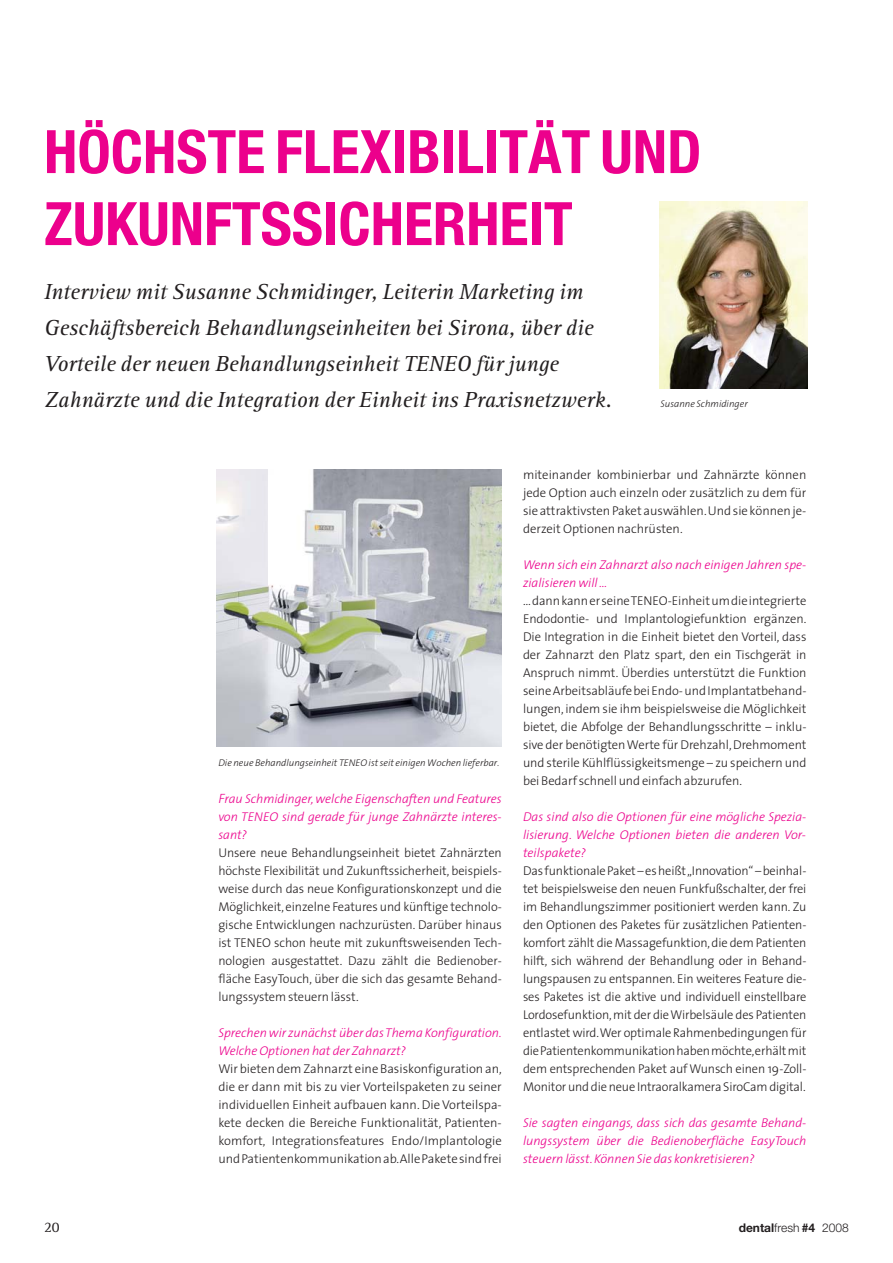
<style>
.page{position:relative;width:893px;height:1263px;background:#fff}
.page>*{position:absolute;margin:0;border:0;box-sizing:border-box;transform-origin:0 0}
.t1{font:700 condensed 60px/72px "Helvetica Neue";color:#ec008c}
.t2{font:italic 22.5px/36px "Rotis Serif";color:#231f20}
.t3{font:15px "Rotis Serif";color:#231f20}
.t4{font:300 12.75px/18px "The Sans";letter-spacing:-.005em;color:#231f20;text-align:justify}
.t5{font:italic 300 12.75px/18px "The Sans";color:#ec008c;text-align:justify}
.t6{font:300 12px "Helvetica Neue";color:#231f20}
.t7{font:italic 300 9.75px "The Sans";color:#231f20}
.s1{font-size:13.5px}
.s2{font-weight:700}
</style>
<div class="page">
<img style="left:217px;top:470px;width:285px;height:277px">
<img style="left:659px;top:202px;width:149px;height:186px">
<h1 class="t1" style="left:44px;top:121px;width:659px">HÖCHSTE FLEXIBILITÄT UND<br>ZUKUNFTSSICHERHEIT</h1>
<p class="t2" style="left:44px;top:276px;width:569px">Interview mit Susanne Schmidinger, Leiterin Marketing im Geschäftsbereich Behandlungseinheiten bei Sirona, über die Vorteile der neuen Behandlungseinheit TENEO für junge Zahnärzte und die Integration der Einheit ins Praxisnetzwerk.</p>
<p class="t7" style="left:661px;top:400px;width:89px">Susanne Schmidinger</p>
<p class="t7" style="left:218px;top:759px;width:282px">Die neue Behandlungseinheit TENEO ist seit einigen Wochen lieferbar.</p>
<p class="t5" style="left:218px;top:791px;width:285px"><span class="s1">F</span>rau Schmidinger, welche Eigenschaften und Features von TENEO sind gerade für junge Zahnärzte interes&shy;sant?</p>
<p class="t4" style="left:218px;top:845px;width:285px">Unsere neue Behandlungseinheit bietet Zahnärzten höchste Flexibilität und Zukunftssicherheit, beispiels&shy;weise durch das neue Konfigurationskonzept und die Möglichkeit, einzelne Features und künftige technolo&shy;gische Entwicklungen nachzurüsten. Darüber hinaus ist TENEO schon heute mit zukunftsweisenden Tech&shy;nologien ausgestattet. Dazu zählt die Bedienober&shy;fläche EasyTouch, über die sich das gesamte Behand&shy;lungssystem steuern lässt.</p>
<p class="t5" style="left:218px;top:1025px;width:285px">Sprechen wir zunächst über das Thema Konfiguration.<br>Welche Optionen hat der Zahnarzt?</p>
<p class="t4" style="left:218px;top:1061px;width:285px">Wir bieten dem Zahnarzt eine Basiskonfiguration an, die er dann mit bis zu vier Vorteilspaketen zu seiner individuellen Einheit aufbauen kann. Die Vorteilspa&shy;kete decken die Bereiche Funktionalität, Patienten&shy;komfort, Integrationsfeatures Endo/Implantologie und Patientenkommunikation ab.Alle Pakete sind frei</p>
<p class="t4" style="left:523px;top:467px;width:285px">miteinander kombinierbar und Zahnärzte können jede Option auch einzeln oder zusätzlich zu dem für sie attraktivsten Paket auswählen.Und sie können je&shy;derzeit Optionen nachrüsten.</p>
<p class="t5" style="left:523px;top:557px;width:285px">Wenn sich ein Zahnarzt also nach einigen Jahren spe&shy;zialisieren will …</p>
<p class="t4" style="left:523px;top:593px;width:285px">… dann kann er seine TENEO-Einheit um die integrierte Endodontie- und Implantologiefunktion ergänzen.<br>Die Integration in die Einheit bietet den Vorteil, dass der Zahnarzt den Platz spart, den ein Tischgerät in Anspruch nimmt. Überdies unterstützt die Funktion seine Arbeitsabläufe bei Endo- und Implantatbehand&shy;lungen, indem sie ihm beispielsweise die Möglichkeit bietet, die Abfolge der Behandlungsschritte – inklu&shy;sive der benötigten Werte für Drehzahl, Drehmoment und sterile Kühlflüssigkeitsmenge – zu speichern und bei Bedarf schnell und einfach abzurufen.</p>
<p class="t5" style="left:523px;top:809px;width:285px">Das sind also die Optionen für eine mögliche Spezia&shy;lisierung. Welche Optionen bieten die anderen Vor&shy;teilspakete?</p>
<p class="t4" style="left:523px;top:863px;width:285px">Das funktionale Paket – es heißt„Innovation“ – beinhal&shy;tet beispielsweise den neuen Funkfußschalter, der frei im Behandlungszimmer positioniert werden kann. Zu den Optionen des Paketes für zusätzlichen Patienten&shy;komfort zählt die Massagefunktion, die dem Patienten hilft, sich während der Behandlung oder in Behand&shy;lungspausen zu entspannen. Ein weiteres Feature die&shy;ses Paketes ist die aktive und individuell einstellbare Lordosefunktion,mit der die Wirbelsäule des Patienten entlastet wird.Wer optimale Rahmenbedingungen für die Patientenkommunikation haben möchte,erhältmit dem entsprechenden Paket auf Wunsch einen 19-Zoll-Monitor und die neue Intraoralkamera SiroCam digital.</p>
<p class="t5" style="left:523px;top:1115px;width:285px">Sie sagten eingangs, dass sich das gesamte Behand&shy;lungssystem über die Bedienoberfläche EasyTouch steuern lässt. Können Sie das konkretisieren?</p>
<p class="t3" style="left:44px;top:1222px;width:17px">20</p>
<p class="t6" style="left:739px;top:1224px;width:112px"><span class="s2">dental</span>fresh <span class="s2">#4</span> 2008</p>
</div>
